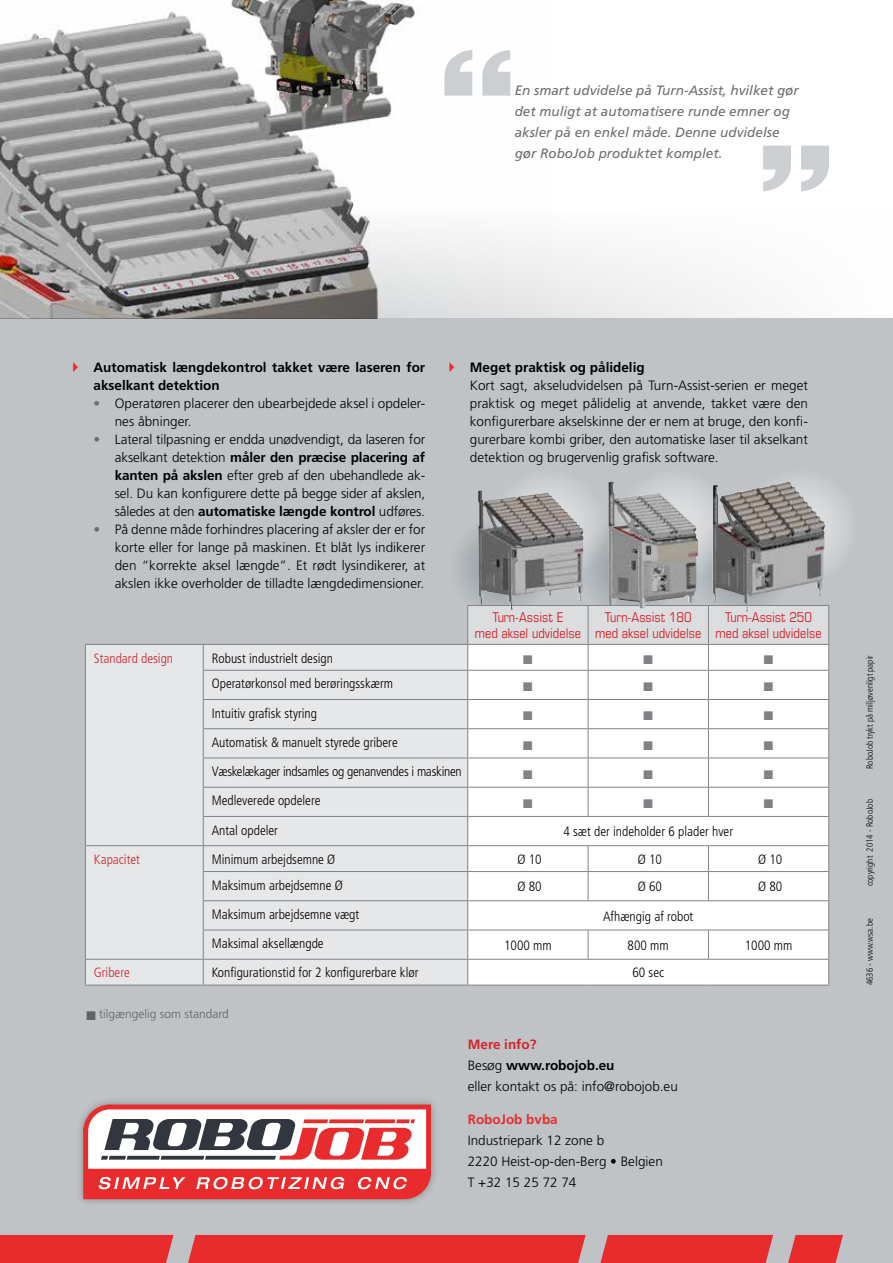
<style>
.page{position:relative;width:893px;height:1263px;background:#fff}
.page>*{position:absolute;margin:0;border:0;box-sizing:border-box;transform-origin:0 0}
.t1{font:900 expanded 106.5px "Helvetica Neue";color:#cdd0d2}
.t2{font:300 13.5px/18px "Frutiger";color:#000}
.t3{font:300 condensed 13.5px/29.2px "Frutiger";color:#000}
.t4{font:700 13.5px/21px "Frutiger CE";color:#000}
.t5{font:italic 13.5px/21px "Frutiger CE";color:#6d6e71}
.t6{font:condensed 13.5px/16.2px "Eurostile";color:#d2232a;text-align:center}
.t7{font:300 condensed 13.5px "Frutiger";color:#d2232a}
.t8{font:700 13.5px "Frutiger CE";color:#e82c2e}
.t9{font:300 12px "Frutiger";color:#808285}
.t10{font:300 condensed 9px "Frutiger";color:#000}
.s1{color:#6d6e71}
.s2{font-family:"Frutiger";font-weight:300}
.s3{font-family:"Frutiger CE";font-weight:700}
.s4{color:#d2232a}
</style>
<div class="page">
<div style="left:0;top:207px;width:893px;height:112px;background:#f9f9f9"></div>
<div style="left:0;top:319px;width:893px;height:944px;background:#bfc3c6"></div>
<svg style="left:788px;top:1235px;width:55px;height:28px;background:#e24042"></svg>
<div style="left:600px;top:1235px;width:173px;height:28px;background:#e82c2e"></div>
<div style="left:188px;top:1235px;width:398px;height:28px;background:#e82c2e"></div>
<div style="left:0;top:1235px;width:174px;height:28px;background:#e82c2e"></div>
<div style="left:75px;top:1096px;width:364px;height:111px;background:#000;opacity:.3"></div>
<svg style="left:83px;top:1104px;width:348px;height:95px;background:#d68587"></svg>
<svg style="left:449px;top:514px;width:104px;height:105px;fill:#b4babd"></svg>
<svg style="left:577px;top:517px;width:105px;height:104px"></svg>
<div style="left:689px;top:515px;width:104px;height:104px;background:#b5bbbe;border-radius:50%"></div>
<div style="left:86px;top:645px;width:381px;height:340px;background:#e6e7e8"></div>
<hr style="left:85px;top:644px;width:118px;height:1px;background:#808285">
<hr style="left:203px;top:644px;width:265px;height:1px;background:#808285">
<svg style="left:85px;top:645px;width:1px;height:54px"></svg>
<hr style="left:203px;top:670px;width:265px;height:1px;background:#808285">
<hr style="left:85px;top:699px;width:1px;height:30px;background:#808285">
<hr style="left:203px;top:699px;width:265px;height:1px;background:#808285">
<hr style="left:203px;top:728px;width:265px;height:1px;background:#808285">
<hr style="left:203px;top:758px;width:265px;height:1px;background:#808285">
<hr style="left:203px;top:787px;width:265px;height:1px;background:#808285">
<hr style="left:203px;top:816px;width:265px;height:1px;background:#808285">
<hr style="left:85px;top:845px;width:118px;height:1px;background:#808285">
<svg style="left:85px;top:729px;width:1px;height:142px"></svg>
<hr style="left:203px;top:845px;width:265px;height:1px;background:#808285">
<hr style="left:85px;top:871px;width:1px;height:30px;background:#808285">
<hr style="left:203px;top:871px;width:265px;height:1px;background:#808285">
<hr style="left:203px;top:900px;width:265px;height:1px;background:#808285">
<hr style="left:203px;top:930px;width:265px;height:1px;background:#808285">
<hr style="left:85px;top:959px;width:118px;height:1px;background:#808285">
<svg style="left:85px;top:901px;width:1px;height:84px"></svg>
<hr style="left:203px;top:959px;width:265px;height:1px;background:#808285">
<svg style="left:203px;top:645px;width:1px;height:340px"></svg>
<hr style="left:85px;top:985px;width:118px;height:1px;background:#808285">
<hr style="left:203px;top:985px;width:265px;height:1px;background:#808285">
<hr style="left:468px;top:985px;width:120px;height:1px;background:#808285">
<hr style="left:588px;top:985px;width:120px;height:1px;background:#808285">
<hr style="left:708px;top:985px;width:121px;height:1px;background:#808285">
<img style="left:0;top:0;width:550px;height:319px">
<svg style="left:489px;top:468px;width:117px;height:117px"></svg>
<svg style="left:616px;top:468px;width:117px;height:117px"></svg>
<div style="left:741px;top:468px;width:117px;height:117px;background:linear-gradient(to bottom,#c8cbce,#cacdcf);border-radius:50%"></div>
<img style="left:478px;top:490px;width:105px;height:115px">
<img style="left:608px;top:481px;width:90px;height:124px">
<img style="left:713px;top:481px;width:112px;height:124px">
<svg style="left:467px;top:605px;width:362px;height:380px;background:#f6f6f6"></svg>
<h1 class="t1" style="left:439px;top:18px;width:78px">“</h1>
<p class="t5" style="left:515px;top:80px;width:286px">En smart udvidelse på Turn-Assist, hvilket gør det muligt at automatisere runde emner og aksler på en enkel måde. Denne udvidelse</p>
<p class="t5" style="left:515px;top:143px;width:209px">gør RoboJob produktet komplet.</p>
<h1 class="t1" style="left:758px;top:114px;width:78px">”</h1>
<p class="t4" style="left:94px;top:358px;width:333px;line-height:18px">Automatisk længdekontrol takket være laseren for akselkant detektion</p>
<p class="t2" style="left:115px;top:394px;width:312px;text-indent:-21px"><span class="s1">•</span> Operatøren placerer den ubearbejdede aksel i opdeler&shy;nes åbninger.</p>
<p class="t2" style="left:94px;top:430px;width:333px"><span class="s1">•</span> Lateral tilpasning er endda unødvendigt, da laseren for</p>
<p class="t4" style="left:115px;top:446px;width:312px"><span class="s2">akselkant detektion</span> måler den præcise placering af</p>
<p class="t2" style="left:115px;top:466px;width:312px"><span class="s3">kanten på akslen</span> efter greb af den ubehandlede ak&shy;sel. Du kan konfigurere dette på begge sider af akslen,</p>
<p class="t4" style="left:115px;top:500px;width:312px"><span class="s2">således at den</span> automatiske længde kontrol <span class="s2">udføres.</span></p>
<p class="t2" style="left:115px;top:520px;width:312px;text-align:justify;text-indent:-21px"><span class="s1">•</span> På denne måde forhindres placering af aksler der er for korte eller for lange på maskinen. Et blåt lys indikerer den “korrekte aksel længde”. Et rødt lysindikerer, at akslen ikke overholder de tilladte længdedimensioner.</p>
<p class="t7" style="left:94px;top:650px;width:81px">Standard design</p>
<p class="t3" style="left:212px;top:645px;width:183px;line-height:25.8px">Robust industrielt design<br>Operatørkonsol med berøringsskærm</p>
<p class="t3" style="left:212px;top:699px;width:252px">Intuitiv grafisk styring<br>Automatisk &amp; manuelt styrede gribere<br>Væskelækager indsamles og genanvendes i maskinen<br>Medleverede opdelere<br>Antal opdeler</p>
<p class="t4" style="left:470px;top:357px;width:176px">Meget praktisk og pålidelig</p>
<p class="t2" style="left:470px;top:376px;width:340px;text-align:justify">Kort sagt, akseludvidelsen på Turn-Assist-serien er meget praktisk og meget pålidelig at anvende, takket være den konfigurerbare akselskinne der er nem at bruge, den konfi&shy;gurerbare kombi griber, den automatiske laser til akselkant detektion og brugervenlig grafisk software.</p>
<p class="t6" style="left:475px;top:609px;width:108px">Turn-Assist E<br>med aksel udvidelse</p>
<p class="t6" style="left:595px;top:609px;width:108px">Turn-Assist 180 med aksel udvidelse</p>
<p class="t6" style="left:716px;top:609px;width:108px">Turn-Assist 250 med aksel udvidelse</p>
<p class="t3" style="left:563px;top:817px;width:171px">4 sæt der indeholder 6 plader hver</p>
<p class="t7" style="left:94px;top:851px;width:47px">Kapacitet</p>
<p class="t3" style="left:212px;top:845px;width:125px">Minimum arbejdsemne Ø</p>
<p class="t3" style="left:517px;top:845px;width:26px">Ø 10</p>
<p class="t3" style="left:638px;top:845px;width:26px">Ø 10</p>
<p class="t3" style="left:758px;top:845px;width:26px">Ø 10</p>
<p class="t3" style="left:212px;top:871px;width:133px">Maksimum arbejdsemne Ø</p>
<p class="t3" style="left:517px;top:872px;width:26px">Ø 80</p>
<p class="t3" style="left:638px;top:872px;width:26px">Ø 60</p>
<p class="t3" style="left:758px;top:872px;width:26px">Ø 80</p>
<p class="t3" style="left:212px;top:900px;width:149px">Maksimum arbejdsemne vægt</p>
<p class="t3" style="left:603px;top:901px;width:92px">Afhængig af robot</p>
<p class="t3" style="left:212px;top:929px;width:113px">Maksimal aksellængde</p>
<p class="t3" style="left:504px;top:931px;width:49px">1000 mm</p>
<p class="t3" style="left:628px;top:931px;width:43px">800 mm</p>
<p class="t3" style="left:745px;top:931px;width:49px">1000 mm</p>
<p class="t7" style="left:94px;top:965px;width:38px">Gribere</p>
<p class="t3" style="left:212px;top:958px;width:208px">Konfigurationstid for 2 konfigurerbare klør</p>
<p class="t3" style="left:632px;top:958px;width:33px">60 sec</p>
<p class="t9" style="left:99px;top:1007px;width:131px">tilgængelig som standard</p>
<p class="t4" style="left:468px;top:1034px;width:148px"><span class="s4">Mere info?<br></span><span class="s2">Besøg</span> www.robojob.eu</p>
<p class="t2" style="left:468px;top:1077px;width:212px">eller kontakt os på: info@robojob.eu</p>
<p class="t8" style="left:468px;top:1112px;width:92px">RoboJob bvba</p>
<p class="t2" style="left:468px;top:1130px;width:197px;line-height:21px">Industriepark 12 zone b<br>2220 Heist-op-den-Berg • Belgien<br>T +32 15 25 72 74</p>
<p class="t10" style="left:865px;top:769px;width:115px;rotate:-90deg">RoboJob trykt på miljøvenligt papir</p>
<p class="t10" style="left:865px;top:886px;width:88px;rotate:-90deg">copyright 2014 - RoboJob</p>
<p class="t10" style="left:865px;top:985px;width:68px;rotate:-90deg">4636 - www.wsa.be</p>
</div>
